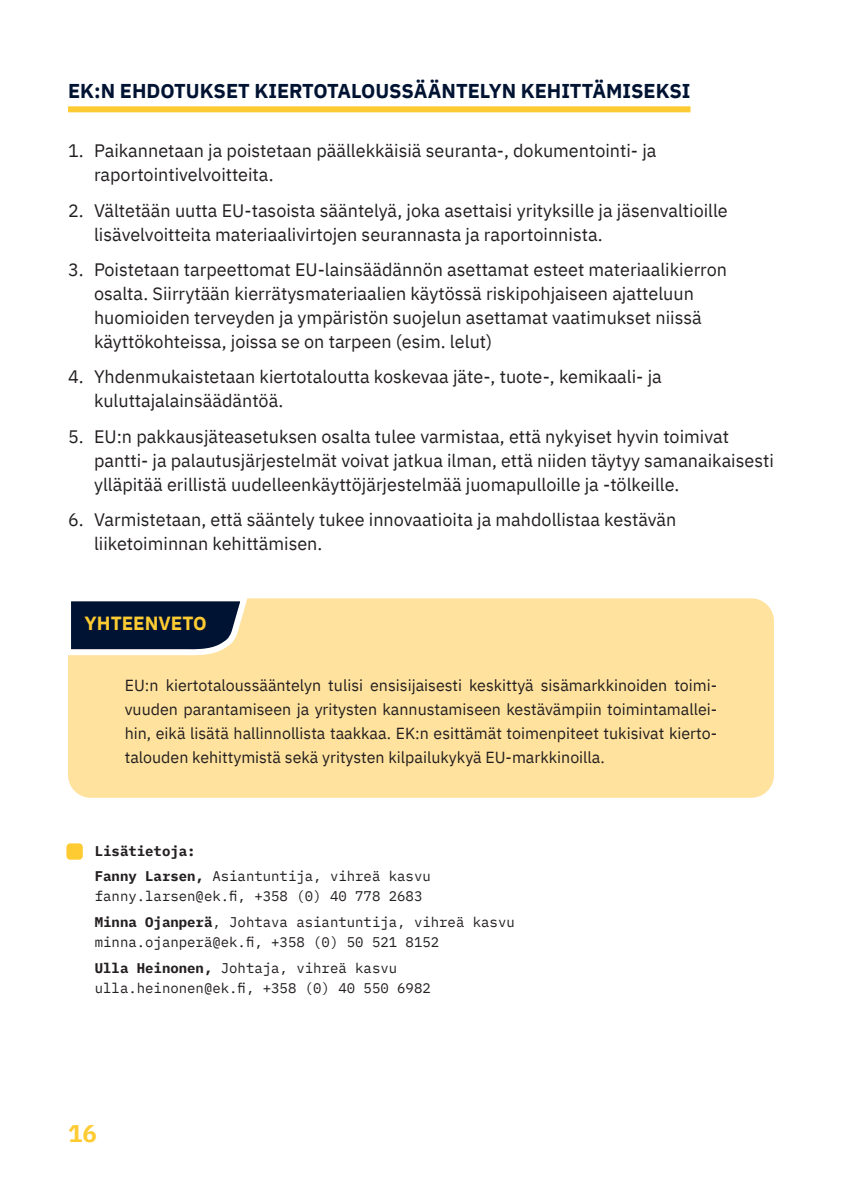
<style>
.page{position:relative;width:842px;height:1191px;background:#fff}
.page>*{position:absolute;margin:0;border:0;box-sizing:border-box;transform-origin:0 0}
.t1{font:700 24px "IBM Plex Sans";color:#fecb33}
.t2{font:700 20px "IBM Plex Sans";color:#001332}
.t3{font:700 19px "IBM Plex Sans";color:#fecb33}
.t4{font:18px/24px "IBM Plex Sans";color:#231f20}
.t5{font:16px/24px "IBM Plex Sans";color:#231f20;text-align:justify}
.t6{font:14px/25.6px "IBM Plex Mono";color:#231f20}
.t7{font:700 14px/25.6px "IBM Plex Mono";color:#231f20}
.s1{font-weight:400}
.s2{font-weight:700}
</style>
<div class="page">
<div style="left:68px;top:598px;width:706px;height:199px;background:#ffe29d;border-radius:23px"></div>
<svg style="left:68px;top:598px;width:184px;height:58px;background:#485363"></svg>
<div style="left:68px;top:106px;width:622px;height:6px;background:#fecb33"></div>
<div style="left:66px;top:843px;width:17px;height:16px;background:#fecb33;border-radius:4px"></div>
<p class="t2" style="left:68px;top:75px;width:624px">EK:N EHDOTUKSET KIERTOTALOUSSÄÄNTELYN KEHITTÄMISEKSI</p>
<p class="t4" style="left:94px;top:137px;width:564px;text-indent:-26px">1. Paikannetaan ja poistetaan päällekkäisiä seuranta-, dokumentointi- ja raportointivelvoitteita.</p>
<p class="t4" style="left:94px;top:197px;width:635px;text-indent:-26px">2. Vältetään uutta EU-tasoista sääntelyä, joka asettaisi yrityksille ja jäsenvaltioille lisävelvoitteita materiaalivirtojen seurannasta ja raportoinnista.</p>
<p class="t4" style="left:94px;top:256px;width:634px;text-indent:-26px">3. Poistetaan tarpeettomat EU-lainsäädännön asettamat esteet materiaalikierron osalta. Siirrytään kierrätysmateriaalien käytössä riskipohjaiseen ajatteluun huomioiden terveyden ja ympäristön suojelun asettamat vaatimukset niissä käyttökohteissa, joissa se on tarpeen (esim. lelut)</p>
<p class="t4" style="left:94px;top:363px;width:569px;text-indent:-26px">4. Yhdenmukaistetaan kiertotaloutta koskevaa jäte-, tuote-, kemikaali- ja kuluttajalainsäädäntöä.</p>
<p class="t4" style="left:94px;top:423px;width:681px;text-indent:-26px">5. EU:n pakkausjäteasetuksen osalta tulee varmistaa, että nykyiset hyvin toimivat pantti- ja palautusjärjestelmät voivat jatkua ilman, että niiden täytyy samanaikaisesti ylläpitää erillistä uudelleenkäyttöjärjestelmää juomapulloille ja -tölkeille.</p>
<p class="t4" style="left:94px;top:506px;width:584px;text-indent:-26px">6. Varmistetaan, että sääntely tukee innovaatioita ja mahdollistaa kestävän liiketoiminnan kehittämisen.</p>
<p class="t3" style="left:85px;top:608px;width:124px">YHTEENVETO</p>
<p class="t5" style="left:125px;top:672px;width:594px">EU:n kiertotaloussääntelyn tulisi ensisijaisesti keskittyä sisämarkkinoiden toimi&shy;vuuden parantamiseen ja yritysten kannustamiseen kestävämpiin toimintamallei&shy;hin, eikä lisätä hallinnollista taakkaa. EK:n esittämät toimenpiteet tukisivat kierto&shy;talouden kehittymistä sekä yritysten kilpailukykyä EU-markkinoilla.</p>
<p class="t7" style="left:95px;top:836px;width:338px">Lisätietoja:<br>Fanny Larsen, <span class="s1">Asiantuntija, vihreä kasvu</span></p>
<p class="t6" style="left:95px;top:882px;width:422px">fanny.larsen@ek.fi, +358 (0) 40 778 2683<br><span class="s2">Minna Ojanperä</span>, Johtava asiantuntija, vihreä kasvu</p>
<p class="t6" style="left:95px;top:928px;width:346px">minna.ojanperä@ek.fi, +358 (0) 50 521 8152<br><span class="s2">Ulla Heinonen,</span> Johtaja, vihreä kasvu</p>
<p class="t6" style="left:95px;top:974px;width:338px">ulla.heinonen@ek.fi, +358 (0) 40 550 6982</p>
<h1 class="t1" style="left:68px;top:1114px;width:30px">16</h1>
</div>
